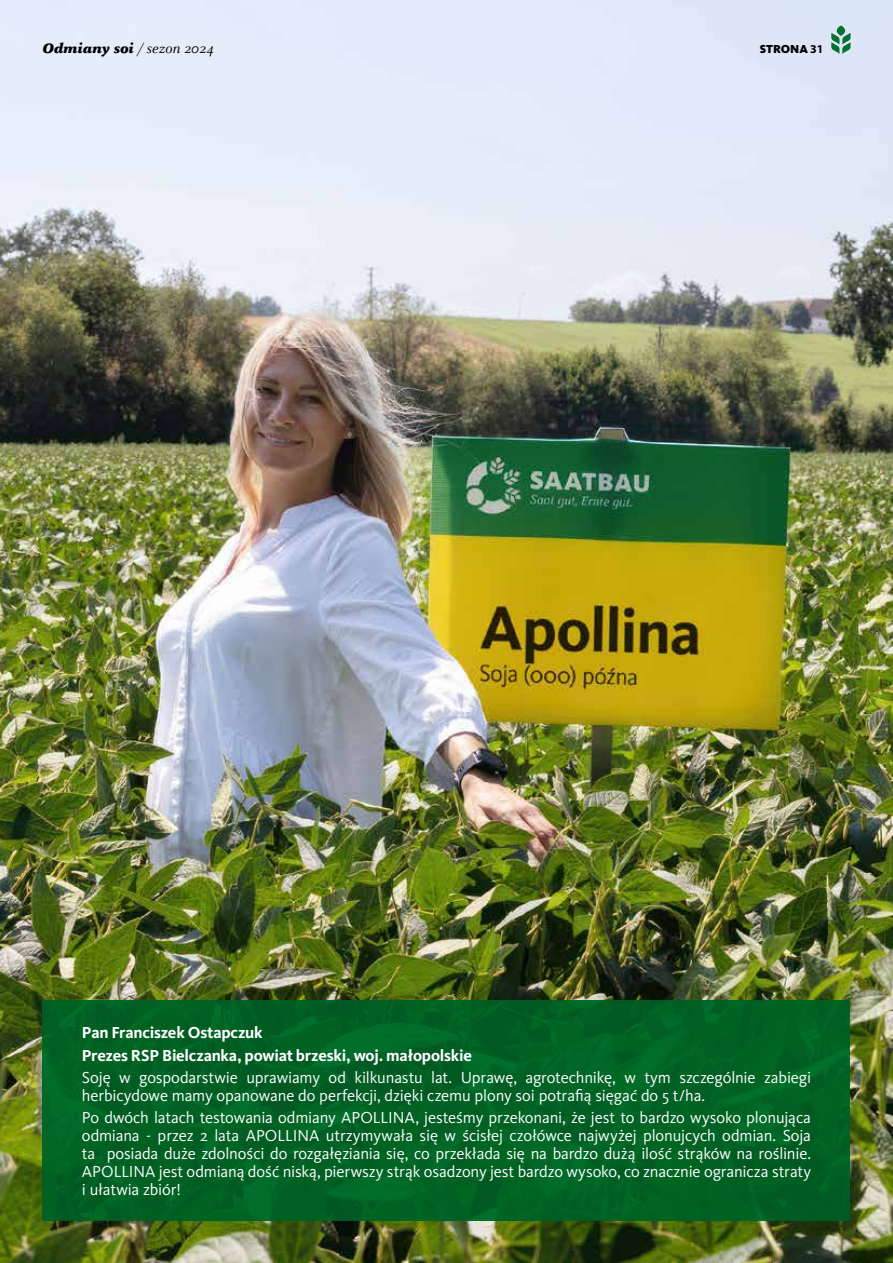
<style>
.page{position:relative;width:893px;height:1263px;background:#fff}
.page>*{position:absolute;margin:0;border:0;box-sizing:border-box;transform-origin:0 0}
.t1{font:16.5px/18px "Kievit Pro";letter-spacing:-.01em;color:#fff}
.t2{font:700 16.5px/22.2px "Kievit Pro";letter-spacing:-.015em;color:#fff}
.t3{font:italic 900 15px "Celeste Pro";color:#000}
.t4{font:900 12px "Kievit Pro";color:#000}
.s1{font-weight:400}
.s2{font-family:"Myriad Pro";font-weight:700}
</style>
<div class="page">
<img style="left:0;top:0;width:893px;height:1263px">
<p class="t3" style="left:43px;top:38px;width:173px">Odmiany soi <span class="s1">/ sezon 2024</span></p>
<p class="t4" style="left:760px;top:42px;width:65px">STRONA <span class="s2">31</span></p>
<p class="t2" style="left:82px;top:1022px;width:392px">Pan Franciszek Ostapczuk<br>Prezes RSP Bielczanka, powiat brzeski, woj. małopolskie</p>
<p class="t1" style="left:82px;top:1068px;width:731px">Soję w gospodarstwie uprawiamy od kilkunastu lat. Uprawę, agrotechnikę, w tym szczególnie zabiegi herbicydowe mamy opanowane do perfekcji, dzięki czemu plony soi potrafią sięgać do 5 t/ha.</p>
<p class="t1" style="left:82px;top:1108px;width:731px;text-align:justify">Po dwóch latach testowania odmiany APOLLINA, jesteśmy przekonani, że jest to bardzo wysoko plonująca odmiana - przez 2 lata APOLLINA utrzymywała się w ścisłej czołówce najwyżej plonujcych odmian. Soja ta posiada duże zdolności do rozgałęziania się, co przekłada się na bardzo dużą ilość strąków na roślinie.<br>APOLLINA jest odmianą dość niską, pierwszy strąk osadzony jest bardzo wysoko, co znacznie ogranicza straty i ułatwia zbiór!</p>
</div>
